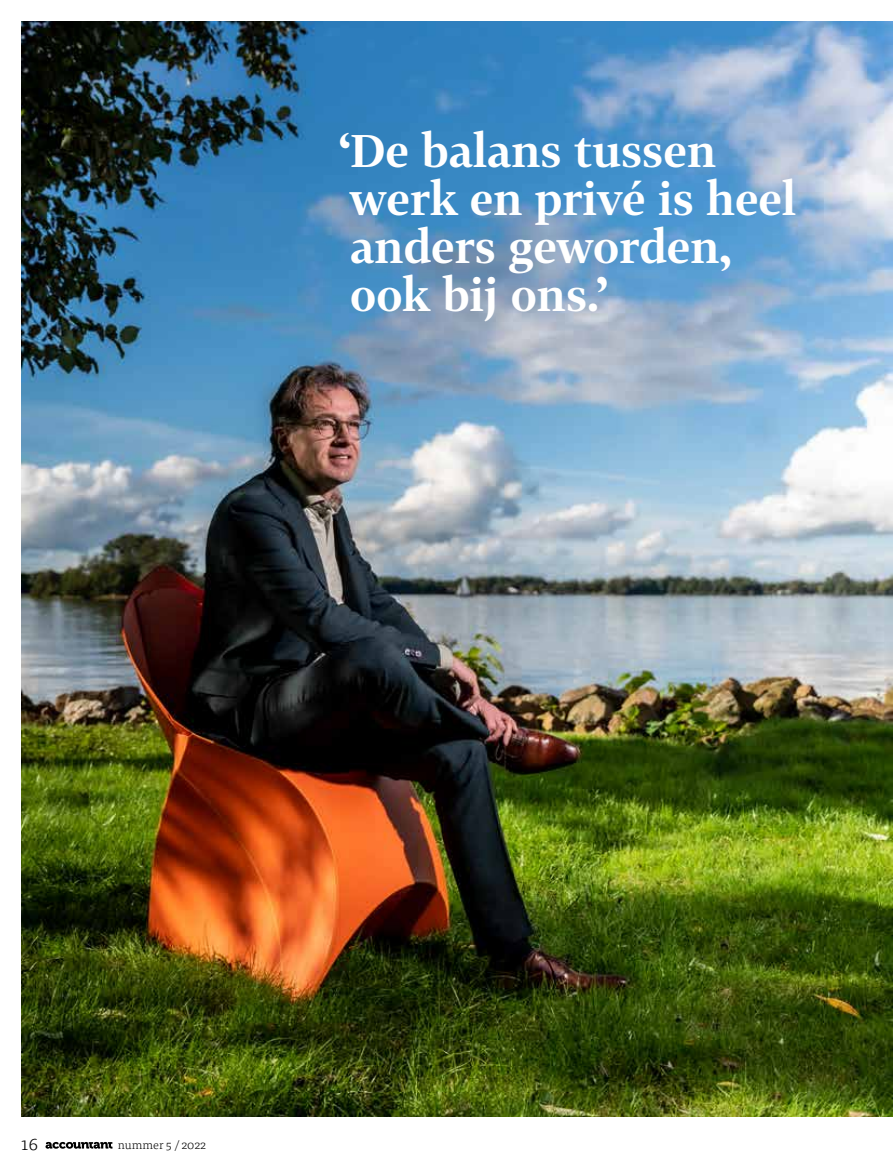
<style>
.page{position:relative;width:893px;height:1170px;background:#fff}
.page>*{position:absolute;margin:0;border:0;box-sizing:border-box;transform-origin:0 0}
.t1{font:700 45px/48px "Tabac G2";color:#fff}
.t2{font:300 18px "Tisa Pro";color:#000}
.t3{font:300 12px "Tisa Pro";color:#000}
</style>
<div class="page">
<svg style="left:45px;top:1141px;width:67px;height:7px"></svg>
<img style="left:21px;top:21px;width:872px;height:1095px">
<p class="t1" style="left:340px;top:126px;width:458px">‘De balans tussen werk en privé is heel anders geworden, ook bij ons.’</p>
<p class="t2" style="left:21px;top:1130px;width:18px">16</p>
<p class="t3" style="left:118px;top:1135px;width:90px">nummer 5 / 2022</p>
</div>
